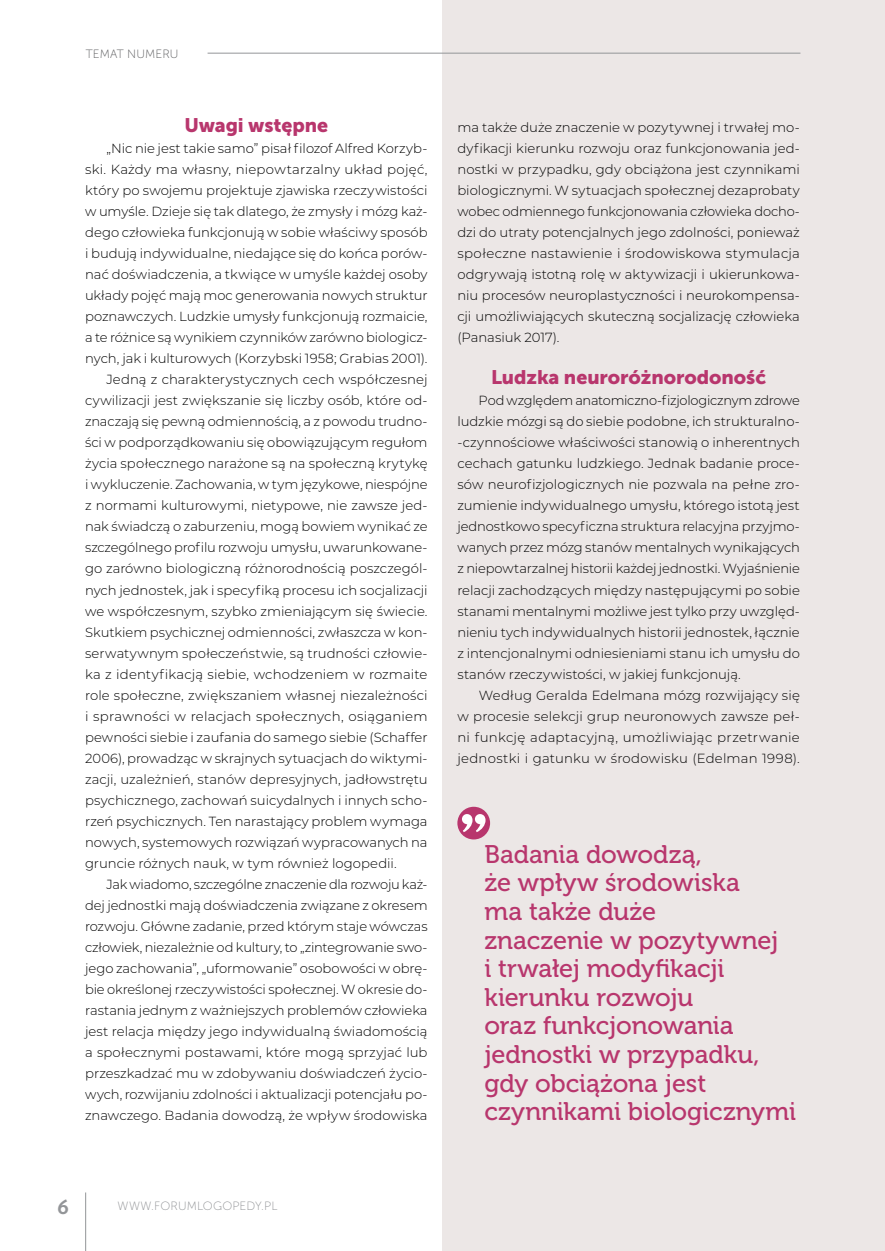
<style>
.page{position:relative;width:885px;height:1251px;background:#fff}
.page>*{position:absolute;margin:0;border:0;box-sizing:border-box;transform-origin:0 0}
.t1{font:25.35px/28.7px "Museo 500";letter-spacing:-.005em;color:#b8366d}
.t2{font:700 24px "Verlag";color:#939598}
.t3{font:19.5px "Museo Sans 900";letter-spacing:-.005em;color:#b8366d}
.t4{font:300 13.2px/21px "Montserrat";color:#000;text-align:justify}
.t5{font:300 13.2px "Montserrat";letter-spacing:-.02em;color:#000}
.t6{font:12px "Museo Sans 100";letter-spacing:.01em;color:#8f9194}
.t7{font:12px "Museo Sans 100";letter-spacing:.01em;color:#58595b}
</style>
<div class="page">
<div style="left:442px;top:0;width:442px;height:1250px;background:#ece7e6"></div>
<div style="left:457px;top:806px;width:33px;height:33px;background:#b8366d;border-radius:50%"></div>
<svg style="left:462px;top:814px;width:23px;height:18px"></svg>
<hr style="left:207px;top:53px;width:593px;height:1px;background:#939598">
<hr style="left:85px;top:1192px;width:1px;height:58px;background:#939598">
<p class="t7" style="left:86px;top:47px;width:94px">TEMAT NUMERU</p>
<h3 class="t3" style="left:184px;top:114px;width:145px">Uwagi wstępne</h3>
<p class="t4" style="left:106px;top:137px;width:323px">„Nic nie jest takie samo” pisał filozof Alfred Korzyb-</p>
<p class="t4" style="left:85px;top:158px;width:344px">ski. Każdy ma własny, niepowtarzalny układ pojęć,</p>
<p class="t4" style="left:85px;top:179px;width:344px">który po swojemu projektuje zjawiska rzeczywistości</p>
<p class="t4" style="left:85px;top:200px;width:344px">w umyśle. Dzieje się tak dlatego, że zmysły i mózg każ-</p>
<p class="t4" style="left:85px;top:221px;width:344px">dego człowieka funkcjonują w sobie właściwy sposób</p>
<p class="t4" style="left:85px;top:242px;width:344px">i budują indywidualne, niedające się do końca porów-</p>
<p class="t4" style="left:85px;top:263px;width:344px">nać doświadczenia, a tkwiące w umyśle każdej osoby</p>
<p class="t4" style="left:85px;top:284px;width:344px">układy pojęć mają moc generowania nowych struktur</p>
<p class="t4" style="left:85px;top:305px;width:344px">poznawczych. Ludzkie umysły funkcjonują rozmaicie,</p>
<p class="t4" style="left:85px;top:326px;width:344px">a te różnice są wynikiem czynników zarówno biologicz-</p>
<p class="t4" style="left:85px;top:347px;width:344px">nych, jak i kulturowych (Korzybski 1958; Grabias 2001).</p>
<p class="t4" style="left:106px;top:368px;width:323px">Jedną z charakterystycznych cech współczesnej</p>
<p class="t4" style="left:85px;top:389px;width:344px">cywilizacji jest zwiększanie się liczby osób, które od-</p>
<p class="t4" style="left:85px;top:410px;width:344px">znaczają się pewną odmiennością, a z powodu trudno-</p>
<p class="t4" style="left:85px;top:431px;width:344px">ści w podporządkowaniu się obowiązującym regułom</p>
<p class="t4" style="left:85px;top:452px;width:344px">życia społecznego narażone są na społeczną krytykę</p>
<p class="t4" style="left:85px;top:473px;width:344px">i wykluczenie. Zachowania, w tym językowe, niespójne</p>
<p class="t4" style="left:85px;top:494px;width:344px">z normami kulturowymi, nietypowe, nie zawsze jed-</p>
<p class="t4" style="left:85px;top:515px;width:344px">nak świadczą o zaburzeniu, mogą bowiem wynikać ze</p>
<p class="t4" style="left:85px;top:536px;width:344px">szczególnego profilu rozwoju umysłu, uwarunkowane-</p>
<p class="t4" style="left:85px;top:557px;width:344px">go zarówno biologiczną różnorodnością poszczegól-</p>
<p class="t4" style="left:85px;top:578px;width:344px">nych jednostek, jak i specyfiką procesu ich socjalizacji</p>
<p class="t4" style="left:85px;top:599px;width:344px">we współczesnym, szybko zmieniającym się świecie.</p>
<p class="t4" style="left:85px;top:620px;width:344px">Skutkiem psychicznej odmienności, zwłaszcza w kon-</p>
<p class="t4" style="left:85px;top:641px;width:344px">serwatywnym społeczeństwie, są trudności człowie-</p>
<p class="t4" style="left:85px;top:662px;width:344px">ka z identyfikacją siebie, wchodzeniem w rozmaite</p>
<p class="t4" style="left:85px;top:683px;width:344px">role społeczne, zwiększaniem własnej niezależności</p>
<p class="t4" style="left:85px;top:704px;width:344px">i sprawności w relacjach społecznych, osiąganiem</p>
<p class="t4" style="left:85px;top:725px;width:344px">pewności siebie i zaufania do samego siebie (Schaffer</p>
<p class="t4" style="left:85px;top:746px;width:344px">2006), prowadząc w skrajnych sytuacjach do wiktymi-</p>
<p class="t4" style="left:85px;top:767px;width:344px">zacji, uzależnień, stanów depresyjnych, jadłowstrętu</p>
<p class="t4" style="left:85px;top:788px;width:344px">psychicznego, zachowań suicydalnych i innych scho-</p>
<p class="t4" style="left:85px;top:809px;width:344px">rzeń psychicznych. Ten narastający problem wymaga</p>
<p class="t4" style="left:85px;top:830px;width:344px">nowych, systemowych rozwiązań wypracowanych na</p>
<p class="t4" style="left:85px;top:851px;width:313px">gruncie różnych nauk, w tym również logopedii.</p>
<p class="t5" style="left:106px;top:874px;width:323px">Jak wiadomo, szczególne znaczenie dla rozwoju każ-</p>
<p class="t4" style="left:85px;top:893px;width:344px">dej jednostki mają doświadczenia związane z okresem</p>
<p class="t4" style="left:85px;top:914px;width:344px">rozwoju. Główne zadanie, przed którym staje wówczas</p>
<p class="t4" style="left:85px;top:935px;width:344px">człowiek, niezależnie od kultury, to „zintegrowanie swo-</p>
<p class="t4" style="left:85px;top:956px;width:344px">jego zachowania”, „uformowanie” osobowości w obrę-</p>
<p class="t4" style="left:85px;top:977px;width:344px">bie określonej rzeczywistości społecznej. W okresie do-</p>
<p class="t4" style="left:85px;top:998px;width:344px">rastania jednym z ważniejszych problemów człowieka</p>
<p class="t4" style="left:85px;top:1019px;width:344px">jest relacja między jego indywidualną świadomością</p>
<p class="t4" style="left:85px;top:1040px;width:344px">a społecznymi postawami, które mogą sprzyjać lub</p>
<p class="t4" style="left:85px;top:1061px;width:344px">przeszkadzać mu w zdobywaniu doświadczeń życio-</p>
<p class="t4" style="left:85px;top:1082px;width:344px">wych, rozwijaniu zdolności i aktualizacji potencjału po-</p>
<p class="t4" style="left:85px;top:1103px;width:344px">znawczego. Badania dowodzą, że wpływ środowiska</p>
<p class="t4" style="left:457px;top:116px;width:344px">ma także duże znaczenie w pozytywnej i trwałej mo&shy;dyfikacji kierunku rozwoju oraz funkcjonowania jed&shy;nostki w przypadku, gdy obciążona jest czynnikami biologicznymi. W sytuacjach społecznej dezaprobaty wobec odmiennego funkcjonowania człowieka docho&shy;dzi do utraty potencjalnych jego zdolności, ponieważ społeczne nastawienie i środowiskowa stymulacja odgrywają istotną rolę w aktywizacji i ukierunkowa&shy;niu procesów neuroplastyczności i neurokompensa&shy;cji umożliwiających skuteczną socjalizację człowieka (Panasiuk 2017).</p>
<h3 class="t3" style="left:491px;top:366px;width:276px">Ludzka neuroróżnorodoność</h3>
<p class="t4" style="left:457px;top:389px;width:344px;text-indent:21px">Pod względem anatomiczno-fizjologicznym zdrowe ludzkie mózgi są do siebie podobne, ich strukturalno--czynnościowe właściwości stanowią o inherentnych cechach gatunku ludzkiego. Jednak badanie proce&shy;sów neurofizjologicznych nie pozwala na pełne zro&shy;zumienie indywidualnego umysłu, którego istotą jest jednostkowo specyficzna struktura relacyjna przyjmo&shy;wanych przez mózg stanów mentalnych wynikających z niepowtarzalnej historii każdej jednostki. Wyjaśnienie relacji zachodzących między następującymi po sobie stanami mentalnymi możliwe jest tylko przy uwzględ&shy;nieniu tych indywidualnych historii jednostek, łącznie z intencjonalnymi odniesieniami stanu ich umysłu do stanów rzeczywistości, w jakiej funkcjonują.</p>
<p class="t4" style="left:457px;top:683px;width:344px;text-indent:21px">Według Geralda Edelmana mózg rozwijający się w procesie selekcji grup neuronowych zawsze peł&shy;ni funkcję adaptacyjną, umożliwiając przetrwanie jednostki i gatunku w środowisku (Edelman 1998).</p>
<h1 class="t1" style="left:484px;top:840px;width:313px">Badania dowodzą,<br>że wpływ środowiska<br>ma także duże<br>znaczenie w pozytywnej<br>i trwałej modyfikacji kierunku rozwoju<br>oraz funkcjonowania jednostki w przypadku, gdy obciążona jest czynnikami biologicznymi</h1>
<h2 class="t2" style="left:57px;top:1186px;width:14px">6</h2>
<p class="t6" style="left:118px;top:1199px;width:161px">WWW.FORUMLOGOPEDY.PL</p>
</div>
